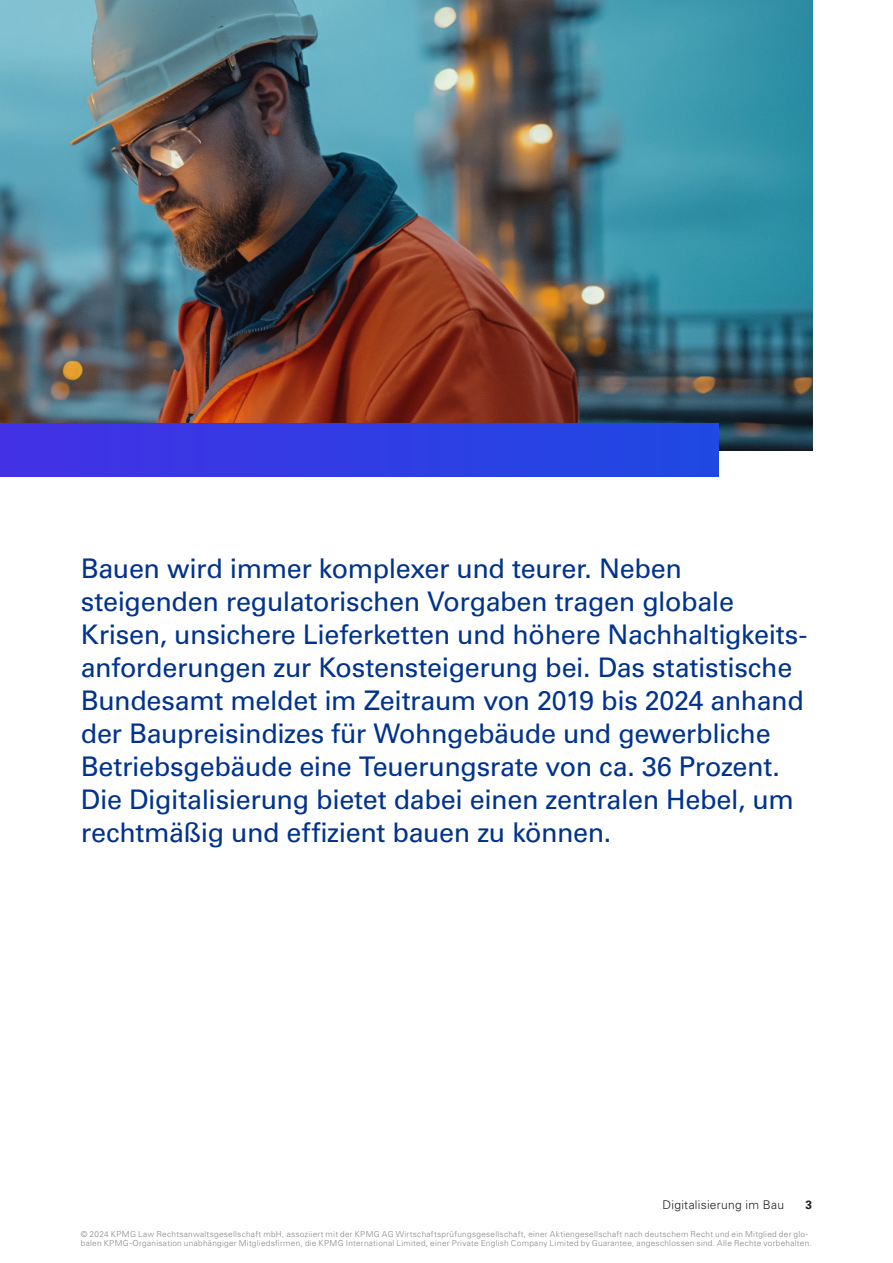
<style>
.page{position:relative;width:893px;height:1263px;background:#fff}
.page>*{position:absolute;margin:0;border:0;box-sizing:border-box;transform-origin:0 0}
.t1{font:27px/33px "Univers LT Std";letter-spacing:-.015em;color:#00338d}
.t2{font:300 12px "Univers LT Std";letter-spacing:.025em;color:#1d1d1b}
.t3{font:700 12px "Univers LT Std";color:#1d1d1b}
.t4{font:300 8.25px/9px "Univers LT Std";letter-spacing:.035em;color:#878787}
</style>
<div class="page">
<img style="left:0;top:0;width:812px;height:450px">
<div style="left:0;top:423px;width:719px;height:54px;background:linear-gradient(to right,#4331e6,#1f49e2)"></div>
<p class="t1" style="left:81px;top:552px;width:728px">Bauen wird immer komplexer und teurer. Neben steigenden regulatorischen Vorgaben tragen globale Krisen, unsichere Lieferketten und höhere Nachhaltigkeits&shy;anforderungen zur Kostensteigerung bei. Das statistische Bundesamt meldet im Zeitraum von 2019 bis 2024 anhand der Baupreisindizes für Wohngebäude und gewerbliche Betriebsgebäude eine Teuerungsrate von ca. 36 Prozent.<br>Die Digitalisierung bietet dabei einen zentralen Hebel, um rechtmäßig und effizient bauen zu können.</p>
<p class="t2" style="left:662px;top:1197px;width:123px">Digitalisierung im Bau</p>
<p class="t3" style="left:805px;top:1198px;width:8px">3</p>
<p class="t4" style="left:81px;top:1229px;width:733px">© 2024 KPMG Law Rechtsanwaltsgesellschaft mbH, assoziiert mit der KPMG AG Wirtschaftsprüfungsgesellschaft, einer Aktiengesellschaft nach deutschem Recht und ein Mitglied der glo&shy;balen KPMG-Organisation unabhängiger Mitgliedsfirmen, die KPMG International Limited, einer Private English Company Limited by Guarantee, angeschlossen sind. Alle Rechte vorbehalten.</p>
</div>
